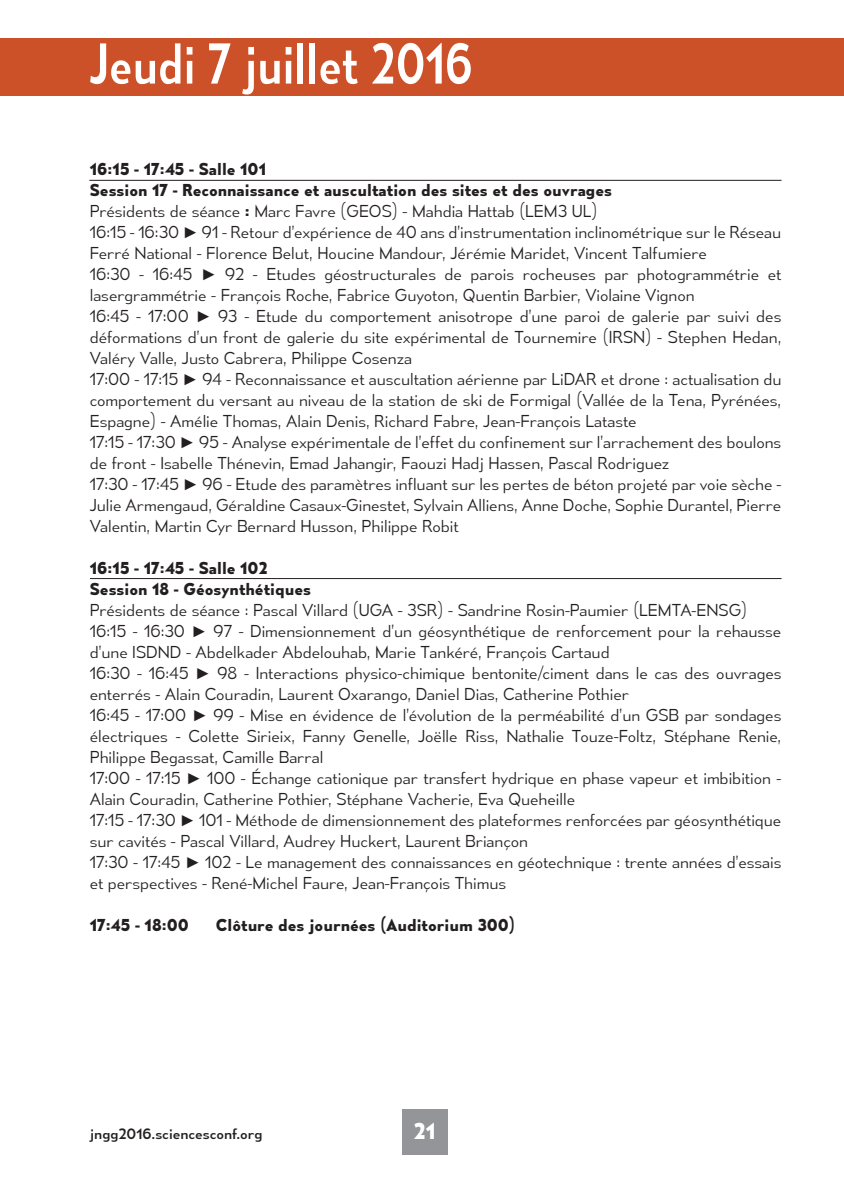
<style>
.page{position:relative;width:844px;height:1191px;background:#fff}
.page>*{position:absolute;margin:0;border:0;box-sizing:border-box;transform-origin:0 0}
.t1{font:52.5px "Mesmerize Sc Rg";color:#fff}
.t2{font:700 21px "Mesmerize Rg";color:#fff}
.t3{font:15.75px/21px "Mesmerize Lt";color:#231f20}
.t4{font:700 15.75px/21px "Mesmerize Rg";color:#231f20}
.t5{font:14px "Mesmerize Rg";color:#231f20}
.s1{font-family:"Mesmerize Rg";font-weight:700}
.s2{font-family:"Arial"}
</style>
<div class="page">
<div style="left:0;top:39px;width:843px;height:57px;background:#cc5129"></div>
<hr style="left:89px;top:180px;width:692px;height:1px;background:#231f20">
<hr style="left:90px;top:578px;width:691px;height:1px;background:#231f20">
<div style="left:402px;top:1109px;width:45px;height:46px;background:#939598"></div>
<h1 class="t1" style="left:90px;top:31px;width:384px">Jeudi 7 juillet 2016</h1>
<p class="t4" style="left:90px;top:159px;width:523px">16:15 - 17:45 - Salle 101<br>Session 17 - Reconnaissance et auscultation des sites et des ouvrages</p>
<p class="t3" style="left:90px;top:200px;width:693px">Présidents de séance <span class="s1">:</span> Marc Favre (GEOS) - Mahdia Hattab (LEM3 UL)<br>16:15 - 16:30 <span class="s2">►</span> 91 - Retour d’expérience de 40 ans d’instrumentation inclinométrique sur le Réseau Ferré National - Florence Belut, Houcine Mandour, Jérémie Maridet, Vincent Talfumiere<br>16:30 - 16:45 <span class="s2">►</span> 92 - Etudes géostructurales de parois rocheuses par photogrammétrie et lasergrammétrie - François Roche, Fabrice Guyoton, Quentin Barbier, Violaine Vignon<br>16:45 - 17:00 <span class="s2">►</span> 93 - Etude du comportement anisotrope d’une paroi de galerie par suivi des déformations d’un front de galerie du site expérimental de Tournemire (IRSN) - Stephen Hedan, Valéry Valle, Justo Cabrera, Philippe Cosenza<br>17:00 - 17:15 <span class="s2">►</span> 94 - Reconnaissance et auscultation aérienne par LiDAR et drone : actualisation du comportement du versant au niveau de la station de ski de Formigal (Vallée de la Tena, Pyrénées, Espagne) - Amélie Thomas, Alain Denis, Richard Fabre, Jean-François Lataste<br>17:15 - 17:30 <span class="s2">►</span> 95 - Analyse expérimentale de l’effet du confinement sur l’arrachement des boulons de front - Isabelle Thénevin, Emad Jahangir, Faouzi Hadj Hassen, Pascal Rodriguez<br>17:30 - 17:45 <span class="s2">►</span> 96 - Etude des paramètres influant sur les pertes de béton projeté par voie sèche - Julie Armengaud, Géraldine Casaux-Ginestet, Sylvain Alliens, Anne Doche, Sophie Durantel, Pierre Valentin, Martin Cyr Bernard Husson, Philippe Robit</p>
<p class="t4" style="left:90px;top:557px;width:223px">16:15 - 17:45 - Salle 102<br>Session 18 - Géosynthétiques</p>
<p class="t3" style="left:90px;top:599px;width:693px">Présidents de séance : Pascal Villard (UGA - 3SR) - Sandrine Rosin-Paumier (LEMTA-ENSG)<br>16:15 - 16:30 <span class="s2">►</span> 97 - Dimensionnement d’un géosynthétique de renforcement pour la rehausse d’une ISDND - Abdelkader Abdelouhab, Marie Tankéré, François Cartaud<br>16:30 - 16:45 <span class="s2">►</span> 98 - Interactions physico-chimique bentonite/ciment dans le cas des ouvrages enterrés - Alain Couradin, Laurent Oxarango, Daniel Dias, Catherine Pothier<br>16:45 - 17:00 <span class="s2">►</span> 99 - Mise en évidence de l’évolution de la perméabilité d’un GSB par sondages électriques - Colette Sirieix, Fanny Genelle, Joëlle Riss, Nathalie Touze-Foltz, Stéphane Renie, Philippe Begassat, Camille Barral<br>17:00 - 17:15 <span class="s2">►</span> 100 - Échange cationique par transfert hydrique en phase vapeur et imbibition - Alain Couradin, Catherine Pothier, Stéphane Vacherie, Eva Queheille<br>17:15 - 17:30 <span class="s2">►</span> 101 - Méthode de dimensionnement des plateformes renforcées par géosynthétique sur cavités - Pascal Villard, Audrey Huckert, Laurent Briançon<br>17:30 - 17:45 <span class="s2">►</span> 102 - Le management des connaissances en géotechnique : trente années d’essais et perspectives - René-Michel Faure, Jean-François Thimus</p>
<p class="t4" style="left:90px;top:914px;width:101px">17:45 - 18:00</p>
<p class="t4" style="left:216px;top:914px;width:300px">Clôture des journées (Auditorium 300)</p>
<p class="t5" style="left:90px;top:1125px;width:174px">jngg2016.sciencesconf.org</p>
<h2 class="t2" style="left:413px;top:1118px;width:24px">21</h2>
</div>
